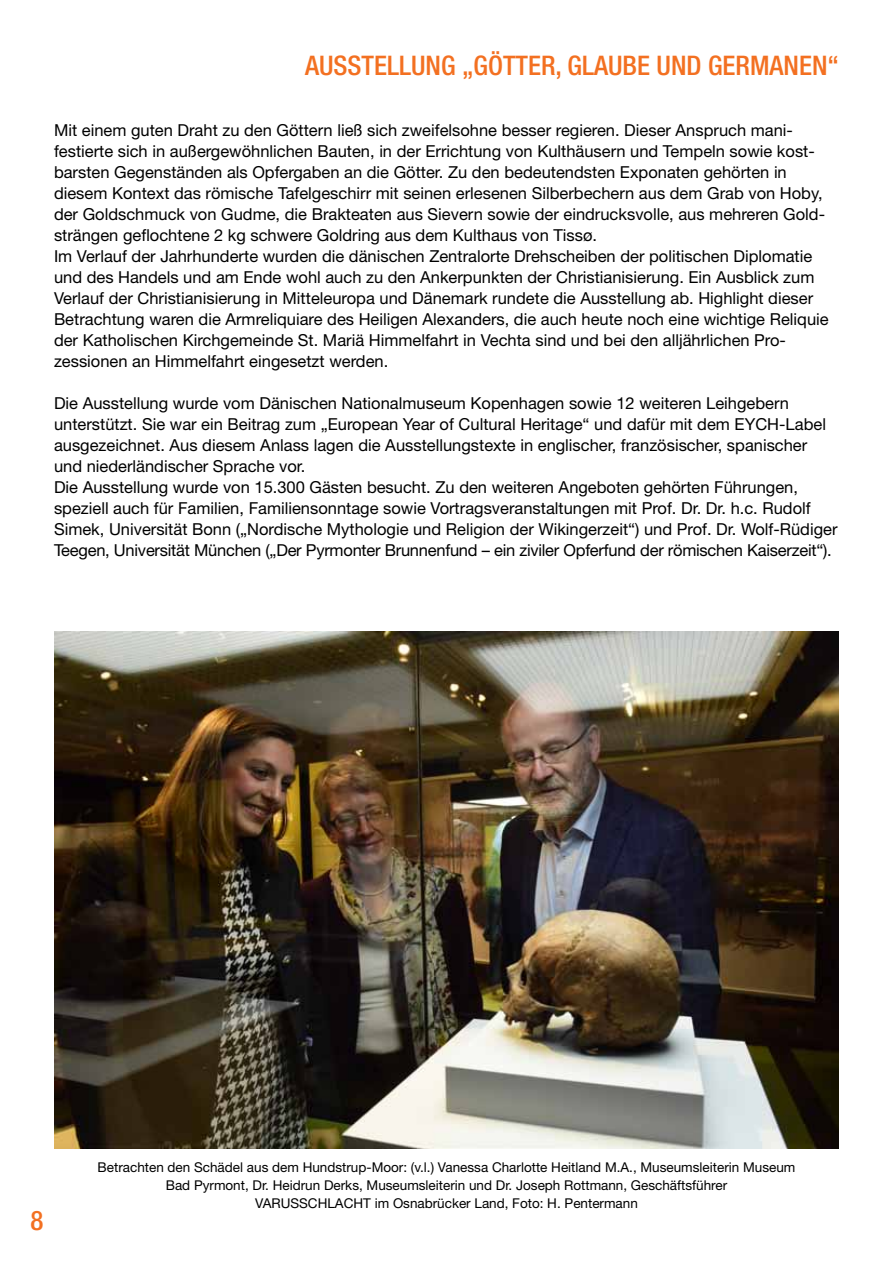
<style>
.page{position:relative;width:893px;height:1263px;background:#fff}
.page>*{position:absolute;margin:0;border:0;box-sizing:border-box;transform-origin:0 0}
.t1{font:500 condensed 27px "Helvetica Neue";color:#f37021}
.t2{font:16.5px/21px "Helvetica Neue";color:#000}
.t3{font:13.5px/18px "Helvetica Neue";color:#000;text-align:center}
</style>
<div class="page">
<img style="left:54px;top:631px;width:785px;height:517px">
<h1 class="t1" style="left:305px;top:49px;width:535px">AUSSTELLUNG „GÖTTER, GLAUBE UND GERMANEN“</h1>
<p class="t2" style="left:54px;top:120px;width:776px">Mit einem guten Draht zu den Göttern ließ sich zweifelsohne besser regieren. Dieser Anspruch mani&shy;festierte sich in außergewöhnlichen Bauten, in der Errichtung von Kulthäusern und Tempeln sowie kost&shy;barsten Gegenständen als Opfergaben an die Götter. Zu den bedeutendsten Exponaten gehörten in diesem Kontext das römische Tafelgeschirr mit seinen erlesenen Silberbechern aus dem Grab von Hoby, der Goldschmuck von Gudme, die Brakteaten aus Sievern sowie der eindrucksvolle, aus mehreren Gold&shy;strängen geflochtene 2 kg schwere Goldring aus dem Kulthaus von Tissø.<br>Im Verlauf der Jahrhunderte wurden die dänischen Zentralorte Drehscheiben der politischen Diplomatie und des Handels und am Ende wohl auch zu den Ankerpunkten der Christianisierung. Ein Ausblick zum Verlauf der Christianisierung in Mitteleuropa und Dänemark rundete die Ausstellung ab. Highlight dieser Betrachtung waren die Armreliquiare des Heiligen Alexanders, die auch heute noch eine wichtige Reliquie der Katholischen Kirchgemeinde St. Mariä Himmelfahrt in Vechta sind und bei den alljährlichen Pro&shy;zessionen an Himmelfahrt eingesetzt werden.</p>
<p class="t2" style="left:54px;top:393px;width:785px">Die Ausstellung wurde vom Dänischen Nationalmuseum Kopenhagen sowie 12 weiteren Leihgebern unterstützt. Sie war ein Beitrag zum „European Year of Cultural Heritage“ und dafür mit dem EYCH-Label ausgezeichnet. Aus diesem Anlass lagen die Ausstellungstexte in englischer, französischer, spanischer und niederländischer Sprache vor.<br>Die Ausstellung wurde von 15.300 Gästen besucht. Zu den weiteren Angeboten gehörten Führungen, speziell auch für Familien, Familiensonntage sowie Vortragsveranstaltungen mit Prof. Dr. Dr. h.c. Rudolf Simek, Universität Bonn („Nordische Mythologie und Religion der Wikingerzeit“) und Prof. Dr. Wolf-Rüdiger Teegen, Universität München („Der Pyrmonter Brunnenfund – ein ziviler Opferfund der römischen Kaiserzeit“).</p>
<h1 class="t1" style="left:31px;top:1204px;width:14px">8</h1>
<p class="t3" style="left:98px;top:1158px;width:699px">Betrachten den Schädel aus dem Hundstrup-Moor: (v.l.) Vanessa Charlotte Heitland M.A., Museumsleiterin Museum<br>Bad Pyrmont, Dr. Heidrun Derks, Museumsleiterin und Dr. Joseph Rottmann, Geschäftsführer<br>VARUSSCHLACHT im Osnabrücker Land, Foto: H. Pentermann</p>
</div>
